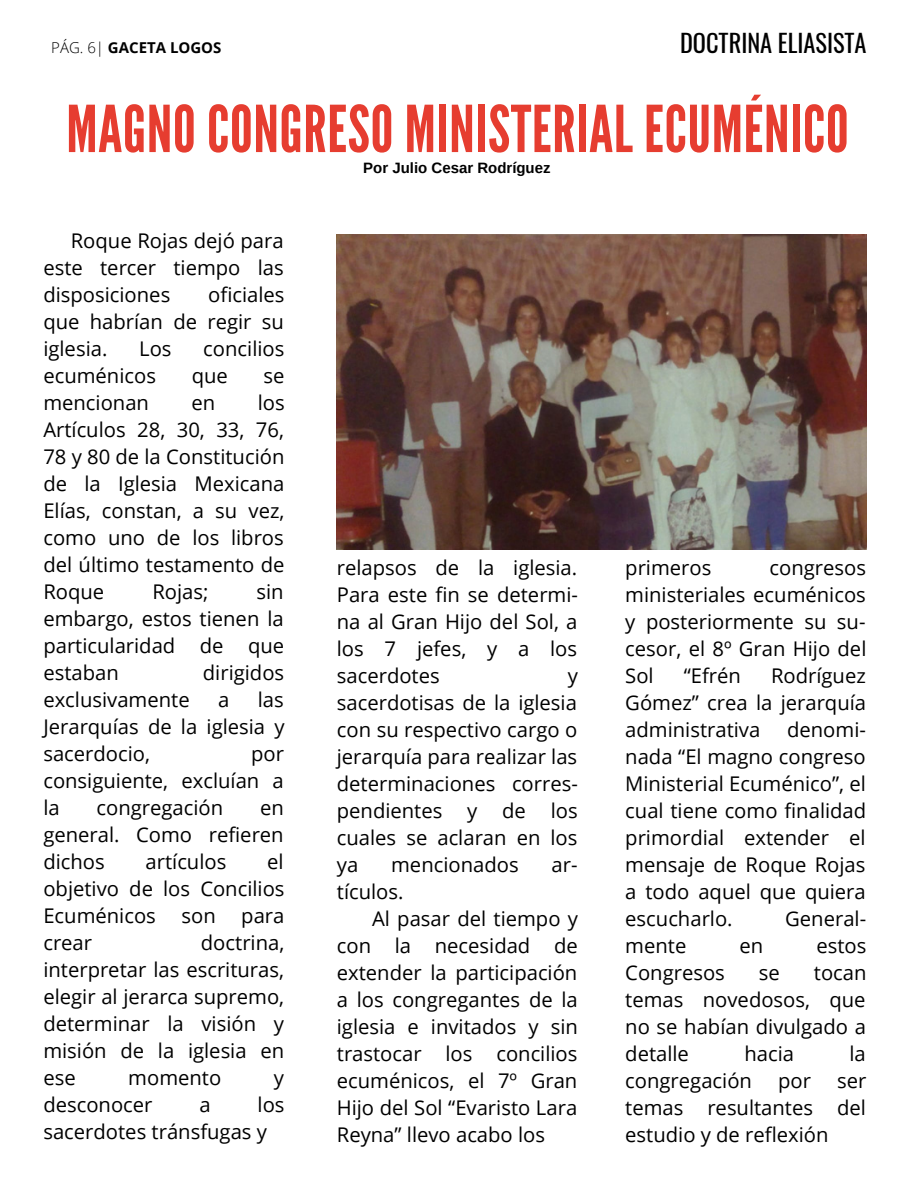
<style>
.page{position:relative;width:918px;height:1188px;background:#fff}
.page>*{position:absolute;margin:0;border:0;box-sizing:border-box;transform-origin:0 0}
.t1{font:64.5px "League Gothic";letter-spacing:.01em;color:#e63d30}
.t2{font:24.45px "Oswald";color:#000}
.t3{font:20.25px/27px "Open Sans";color:#000;text-align:justify}
.t4{font:700 15px "Arimo";color:#000}
.t5{font:700 15px "Open Sans";color:#000}
.s1{font-weight:300}
</style>
<div class="page">
<img style="left:337px;top:234px;width:530px;height:315px">
<p class="t5" style="left:51px;top:37px;width:172px"><span class="s1">PÁG. 6|</span> GACETA LOGOS</p>
<p class="t2" style="left:680px;top:24px;width:188px">DOCTRINA ELIASISTA</p>
<h1 class="t1" style="left:66px;top:92px;width:784px">MAGNO CONGRESO MINISTERIAL ECUMÉNICO</h1>
<p class="t4" style="left:363px;top:159px;width:189px">Por Julio Cesar Rodríguez</p>
<p class="t3" style="left:43px;top:227px;width:242px;text-indent:27px">Roque Rojas dejó para este tercer tiempo las disposiciones</p>
<p class="t3" style="left:43px;top:281px;width:243px;text-indent:165px">oficiales que habrían de regir su iglesia.</p>
<p class="t3" style="left:139px;top:335px;width:34px">Los</p>
<p class="t3" style="left:203px;top:335px;width:83px">concilios</p>
<p class="t3" style="left:43px;top:362px;width:114px">ecuménicos</p>
<p class="t3" style="left:192px;top:362px;width:38px">que</p>
<p class="t3" style="left:264px;top:362px;width:23px">se</p>
<p class="t3" style="left:43px;top:389px;width:107px">mencionan</p>
<p class="t3" style="left:192px;top:389px;width:25px">en</p>
<p class="t3" style="left:43px;top:389px;width:243px;text-indent:214px">los Artículos 28, 30, 33, 76, 78 y 80 de la Constitución de la Iglesia Mexicana Elías, constan, a su vez, como uno de los libros del último testamento de Roque</p>
<p class="t3" style="left:43px;top:578px;width:242px;text-indent:213px">sin embargo, estos tienen la particularidad de que estaban</p>
<p class="t3" style="left:152px;top:578px;width:58px">Rojas;</p>
<p class="t3" style="left:203px;top:659px;width:83px">dirigidos</p>
<p class="t3" style="left:43px;top:686px;width:243px;text-indent:214px">las Jerarquías de la iglesia y sacerdocio,</p>
<p class="t3" style="left:43px;top:686px;width:148px">exclusivamente</p>
<p class="t3" style="left:218px;top:686px;width:13px">a</p>
<p class="t3" style="left:43px;top:740px;width:242px;text-indent:208px">por consiguiente, excluían a la</p>
<p class="t3" style="left:97px;top:794px;width:128px">congregación</p>
<p class="t3" style="left:43px;top:794px;width:242px;text-indent:217px">en general. Como refieren dichos</p>
<p class="t3" style="left:146px;top:848px;width:82px">artículos</p>
<p class="t3" style="left:43px;top:848px;width:243px;text-indent:224px">el objetivo de los Concilios Ecuménicos</p>
<p class="t3" style="left:182px;top:902px;width:36px">son</p>
<p class="t3" style="left:241px;top:902px;width:45px">para</p>
<p class="t3" style="left:43px;top:929px;width:242px;text-indent:158px">doctrina, interpretar las escrituras, elegir al jerarca supremo, determinar la visión y misión de la iglesia en ese</p>
<p class="t3" style="left:43px;top:929px;width:50px">crear</p>
<p class="t3" style="left:128px;top:1064px;width:95px">momento</p>
<p class="t3" style="left:274px;top:1064px;width:12px">y</p>
<p class="t3" style="left:43px;top:1091px;width:111px">desconocer</p>
<p class="t3" style="left:199px;top:1091px;width:13px">a</p>
<p class="t3" style="left:43px;top:1091px;width:243px;text-indent:214px">los sacerdotes tránsfugas y</p>
<p class="t3" style="left:337px;top:553px;width:243px">relapsos de la iglesia.<br>Para este fin se determi&shy;na al Gran Hijo del Sol, a los 7 jefes, y a los sacerdotes</p>
<p class="t3" style="left:337px;top:661px;width:243px;text-indent:231px">y sacerdotisas de la iglesia con su respectivo cargo o jerarquía para realizar las determinaciones corres&shy;pendientes y de los cuales se aclaran en los ya</p>
<p class="t3" style="left:391px;top:850px;width:129px">mencionados</p>
<p class="t3" style="left:552px;top:850px;width:28px">ar-</p>
<p class="t3" style="left:337px;top:877px;width:68px">tículos.</p>
<p class="t3" style="left:372px;top:904px;width:207px">Al pasar del tiempo y</p>
<p class="t3" style="left:337px;top:931px;width:242px">con la necesidad de</p>
<p class="t3" style="left:337px;top:958px;width:242px">extender la participación</p>
<p class="t3" style="left:337px;top:985px;width:242px">a los congregantes de la</p>
<p class="t3" style="left:337px;top:1012px;width:243px">iglesia e invitados y sin</p>
<p class="t3" style="left:337px;top:1039px;width:242px">trastocar los concilios</p>
<p class="t3" style="left:337px;top:1066px;width:242px">ecuménicos, el 7º Gran</p>
<p class="t3" style="left:337px;top:1093px;width:242px">Hijo del Sol “Evaristo Lara</p>
<p class="t3" style="left:337px;top:1120px;width:210px">Reyna” llevo acabo los</p>
<p class="t3" style="left:625px;top:553px;width:88px">primeros</p>
<p class="t3" style="left:625px;top:553px;width:243px;text-indent:144px">congresos ministeriales ecuménicos y posteriormente su su&shy;cesor, el 8º Gran Hijo del Sol</p>
<p class="t3" style="left:625px;top:661px;width:242px;text-indent:146px">Rodríguez Gómez” crea la jerarquía administrativa</p>
<p class="t3" style="left:684px;top:661px;width:59px">“Efrén</p>
<p class="t3" style="left:625px;top:715px;width:242px;text-indent:162px">denomi&shy;nada “El magno congreso Ministerial Ecuménico”, el cual tiene como finalidad primordial extender el mensaje de Roque Rojas a todo aquel que quiera escucharlo.</p>
<p class="t3" style="left:785px;top:904px;width:82px">General-</p>
<p class="t3" style="left:625px;top:931px;width:63px">mente</p>
<p class="t3" style="left:739px;top:931px;width:25px">en</p>
<p class="t3" style="left:816px;top:931px;width:52px">estos</p>
<p class="t3" style="left:625px;top:958px;width:101px">Congresos</p>
<p class="t3" style="left:759px;top:958px;width:23px">se</p>
<p class="t3" style="left:625px;top:958px;width:243px;text-indent:189px">tocan temas novedosos, que no se habían divulgado a detalle</p>
<p class="t3" style="left:744px;top:1039px;width:51px">hacia</p>
<p class="t3" style="left:849px;top:1039px;width:18px">la</p>
<p class="t3" style="left:625px;top:1066px;width:128px">congregación</p>
<p class="t3" style="left:778px;top:1066px;width:34px">por</p>
<p class="t3" style="left:625px;top:1066px;width:243px;text-indent:212px">ser temas resultantes del estudio y de reflexión</p>
</div>
